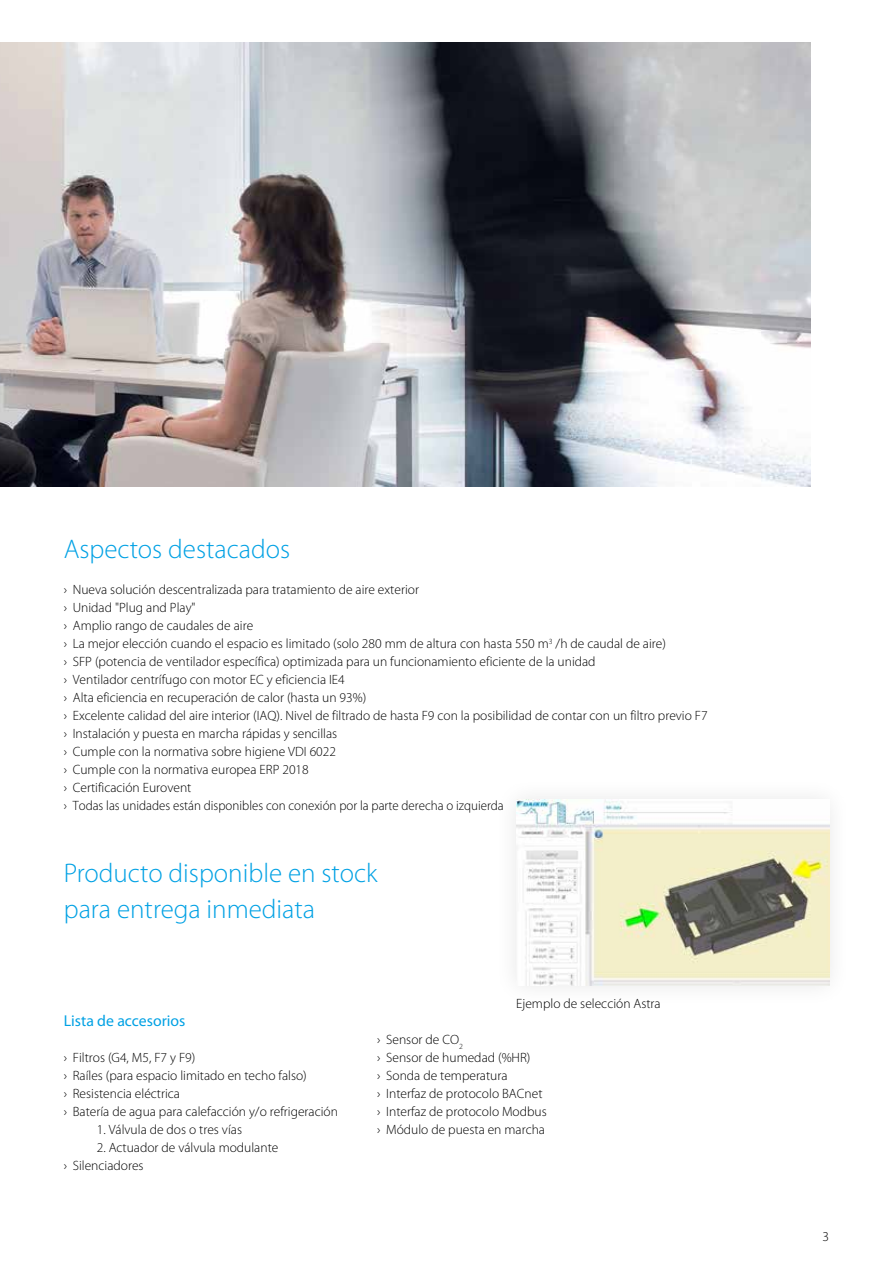
<style>
.page{position:relative;width:893px;height:1263px;background:#fff}
.page>*{position:absolute;margin:0;border:0;box-sizing:border-box;transform-origin:0 0}
.t1{font:300 27px/36px "Myriad Pro";color:#00a1e4}
.t2{font:15.75px "Myriad Pro";color:#00a1e4}
.t3{font:300 13.5px/18px "Myriad Pro";color:#000}
</style>
<div class="page">
<img style="left:0;top:42px;width:811px;height:444px">
<img style="left:516px;top:799px;width:313px;height:186px">
<h1 class="t1" style="left:64px;top:531px;width:228px">Aspectos destacados</h1>
<p class="t3" style="left:64px;top:581px;width:645px">› Nueva solución descentralizada para tratamiento de aire exterior<br>› Unidad "Plug and Play"<br>› Amplio rango de caudales de aire<br>› La mejor elección cuando el espacio es limitado (solo 280 mm de altura con hasta 550 m<sup>3</sup> /h de caudal de aire)<br>› SFP (potencia de ventilador específica) optimizada para un funcionamiento eficiente de la unidad<br>› Ventilador centrífugo con motor EC y eficiencia IE4<br>› Alta eficiencia en recuperación de calor (hasta un 93%)<br>› Excelente calidad del aire interior (IAQ). Nivel de filtrado de hasta F9 con la posibilidad de contar con un filtro previo F7 › Instalación y puesta en marcha rápidas y sencillas<br>› Cumple con la normativa sobre higiene VDI 6022<br>› Cumple con la normativa europea ERP 2018<br>› Certificación Eurovent<br>› Todas las unidades están disponibles con conexión por la parte derecha o izquierda</p>
<h1 class="t1" style="left:64px;top:855px;width:315px">Producto disponible en stock para entrega inmediata</h1>
<p class="t3" style="left:516px;top:995px;width:146px">Ejemplo de selección Astra</p>
<p class="t2" style="left:64px;top:1011px;width:123px">Lista de accesorios</p>
<p class="t3" style="left:64px;top:1049px;width:276px">› Filtros (G4, M5, F7 y F9)<br>› Raíles (para espacio limitado en techo falso)<br>› Resistencia eléctrica<br>› Batería de agua para calefacción y/o refrigeración</p>
<p class="t3" style="left:97px;top:1121px;width:147px">1. Válvula de dos o tres vías</p>
<p class="t3" style="left:64px;top:1139px;width:216px;text-indent:33px">2. Actuador de válvula modulante › Silenciadores</p>
<p class="t3" style="left:377px;top:1031px;width:171px">› Sensor de CO<sub>2<br></sub>› Sensor de humedad (%HR)<br>› Sonda de temperatura<br>› Interfaz de protocolo BACnet › Interfaz de protocolo Modbus › Módulo de puesta en marcha</p>
<p class="t3" style="left:823px;top:1227px;width:8px">3</p>
</div>
